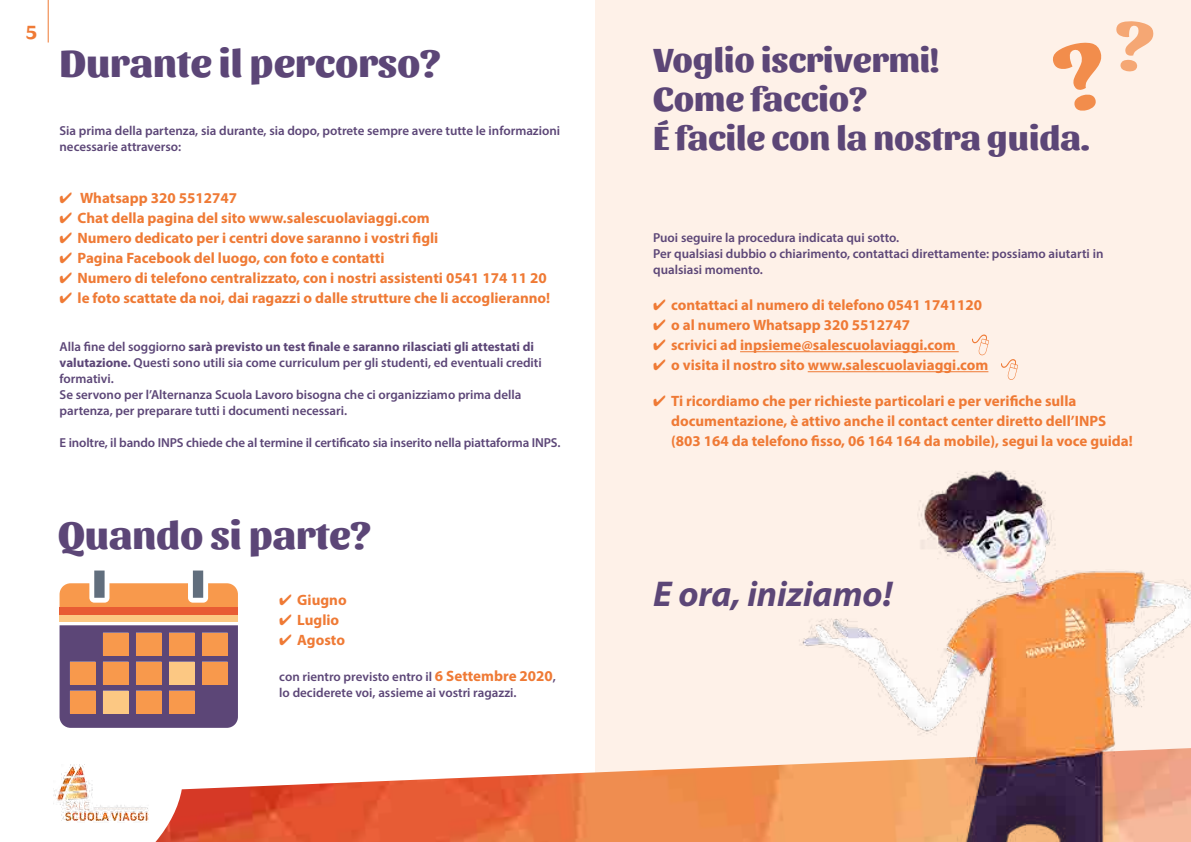
<style>
.page{position:relative;width:1191px;height:842px;background:#fff}
.page>*{position:absolute;margin:0;border:0;box-sizing:border-box;transform-origin:0 0}
.t1{font:800 40px "Sansita";color:#5c4677}
.t2{font:italic 700 36px "Myriad Pro";color:#5c4677}
.t3{font:800 35px/39px "Sansita";color:#5c4677}
.t4{font:700 20px "Sansita";color:#ef7a35}
.t5{font:700 15px/20px "Myriad Pro";color:#ef7a35}
.t6{font:600 13px/16px "Myriad Pro";color:#5c4677}
.s1{font-weight:700}
.s2{font-weight:700;font-size:15px;color:#ef7a35}
</style>
<div class="page">
<svg style="left:60px;top:625px;width:178px;height:103px;background:#674e77"></svg>
<div style="left:60px;top:615px;width:178px;height:6px;background:#fcc883"></div>
<div style="left:60px;top:607px;width:178px;height:8px;background:#e85c34"></div>
<svg style="left:60px;top:570px;width:178px;height:37px"></svg>
<div style="left:103px;top:633px;width:25px;height:22px;background:#f8994c"></div>
<div style="left:136px;top:633px;width:25px;height:22px;background:#f8994c"></div>
<div style="left:169px;top:633px;width:25px;height:22px;background:#f8994c"></div>
<div style="left:202px;top:633px;width:25px;height:22px;background:#f8994c"></div>
<div style="left:70px;top:662px;width:25px;height:22px;background:#f8994c"></div>
<div style="left:103px;top:662px;width:25px;height:22px;background:#f8994c"></div>
<div style="left:136px;top:662px;width:25px;height:22px;background:#f8994c"></div>
<div style="left:169px;top:662px;width:25px;height:22px;background:#fcc883"></div>
<div style="left:202px;top:662px;width:25px;height:22px;background:#f8994c"></div>
<div style="left:70px;top:691px;width:25px;height:22px;background:#f8994c"></div>
<div style="left:103px;top:691px;width:25px;height:22px;background:#fcc883"></div>
<div style="left:136px;top:691px;width:25px;height:22px;background:#f8994c"></div>
<div style="left:169px;top:691px;width:25px;height:22px;background:#f8994c"></div>
<img style="left:53px;top:764px;width:96px;height:57px">
<div style="left:595px;top:0;width:596px;height:842px;background:#fef1e8"></div>
<hr style="left:740px;top:351px;width:218px;height:1px;background:#ef7a35">
<hr style="left:807px;top:371px;width:181px;height:1px;background:#ef7a35">
<svg style="left:1116px;top:21px;width:37px;height:51px"></svg>
<svg style="left:1053px;top:42px;width:48px;height:69px"></svg>
<img style="left:155px;top:764px;width:642px;height:78px">
<img style="left:797px;top:470px;width:394px;height:372px">
<svg style="left:1001px;top:359px;width:17px;height:21px"></svg>
<svg style="left:972px;top:334px;width:17px;height:21px"></svg>
<hr style="left:48px;top:0;width:1px;height:43px;background:#ef7a35">
<h3 class="t4" style="left:26px;top:20px;width:13px">5</h3>
<h1 class="t1" style="left:60px;top:39px;width:383px">Durante il percorso?</h1>
<p class="t6" style="left:60px;top:122px;width:502px">Sia prima della partenza, sia durante, sia dopo, potrete sempre avere tutte le informazioni necessarie attraverso:</p>
<p class="t5" style="left:60px;top:188px;width:179px">✔ Whatsapp 320 5512747</p>
<p class="t5" style="left:60px;top:208px;width:371px">✔ Chat della pagina del sito www.salescuolaviaggi.com</p>
<p class="t5" style="left:60px;top:228px;width:380px">✔ Numero dedicato per i centri dove saranno i vostri figli</p>
<p class="t5" style="left:60px;top:248px;width:326px">✔ Pagina Facebook del luogo, con foto e contatti</p>
<p class="t5" style="left:60px;top:268px;width:488px">✔ Numero di telefono centralizzato, con i nostri assistenti 0541 174 11 20</p>
<p class="t5" style="left:60px;top:288px;width:492px">✔ le foto scattate da noi, dai ragazzi o dalle strutture che li accoglieranno!</p>
<p class="t6" style="left:60px;top:338px;width:484px">Alla fine del soggiorno <span class="s1">sarà previsto un test finale e saranno rilasciati gli attestati di valutazione.</span> Questi sono utili sia come curriculum per gli studenti, ed eventuali crediti formativi.<br>Se servono per l’Alternanza Scuola Lavoro bisogna che ci organizziamo prima della partenza, per preparare tutti i documenti necessari.</p>
<p class="t6" style="left:60px;top:435px;width:502px">E inoltre, il bando INPS chiede che al termine il certificato sia inserito nella piattaforma INPS.</p>
<h1 class="t1" style="left:58px;top:511px;width:314px">Quando si parte?</h1>
<p class="t5" style="left:279px;top:589px;width:69px">✔ Giugno</p>
<p class="t5" style="left:279px;top:609px;width:61px">✔ Luglio</p>
<p class="t5" style="left:279px;top:629px;width:67px">✔ Agosto</p>
<p class="t6" style="left:279px;top:668px;width:278px">con rientro previsto entro il <span class="s2">6 Settembre 2020</span>, lo deciderete voi, assieme ai vostri ragazzi.</p>
<h3 class="t3" style="left:653px;top:40px;width:438px">Voglio iscrivermi!<br>Come faccio?<br>É facile con la nostra guida.</h3>
<p class="t6" style="left:653px;top:229px;width:452px">Puoi seguire la procedura indicata qui sotto.<br>Per qualsiasi dubbio o chiarimento, contattaci direttamente: possiamo aiutarti in qualsiasi momento.</p>
<p class="t5" style="left:653px;top:295px;width:330px">✔ contattaci al numero di telefono 0541 1741120</p>
<p class="t5" style="left:653px;top:315px;width:258px">✔ o al numero Whatsapp 320 5512747</p>
<p class="t5" style="left:653px;top:335px;width:304px">✔ scrivici ad inpsieme@salescuolaviaggi.com</p>
<p class="t5" style="left:653px;top:355px;width:337px">✔ o visita il nostro sito www.salescuolaviaggi.com</p>
<p class="t5" style="left:671px;top:391px;width:463px;text-indent:-18px">✔ Ti ricordiamo che per richieste particolari e per verifiche sulla documentazione, è attivo anche il contact center diretto dell’INPS (803 164 da telefono fisso, 06 164 164 da mobile), segui la voce guida!</p>
<h2 class="t2" style="left:653px;top:571px;width:241px">E ora, iniziamo!</h2>
</div>
